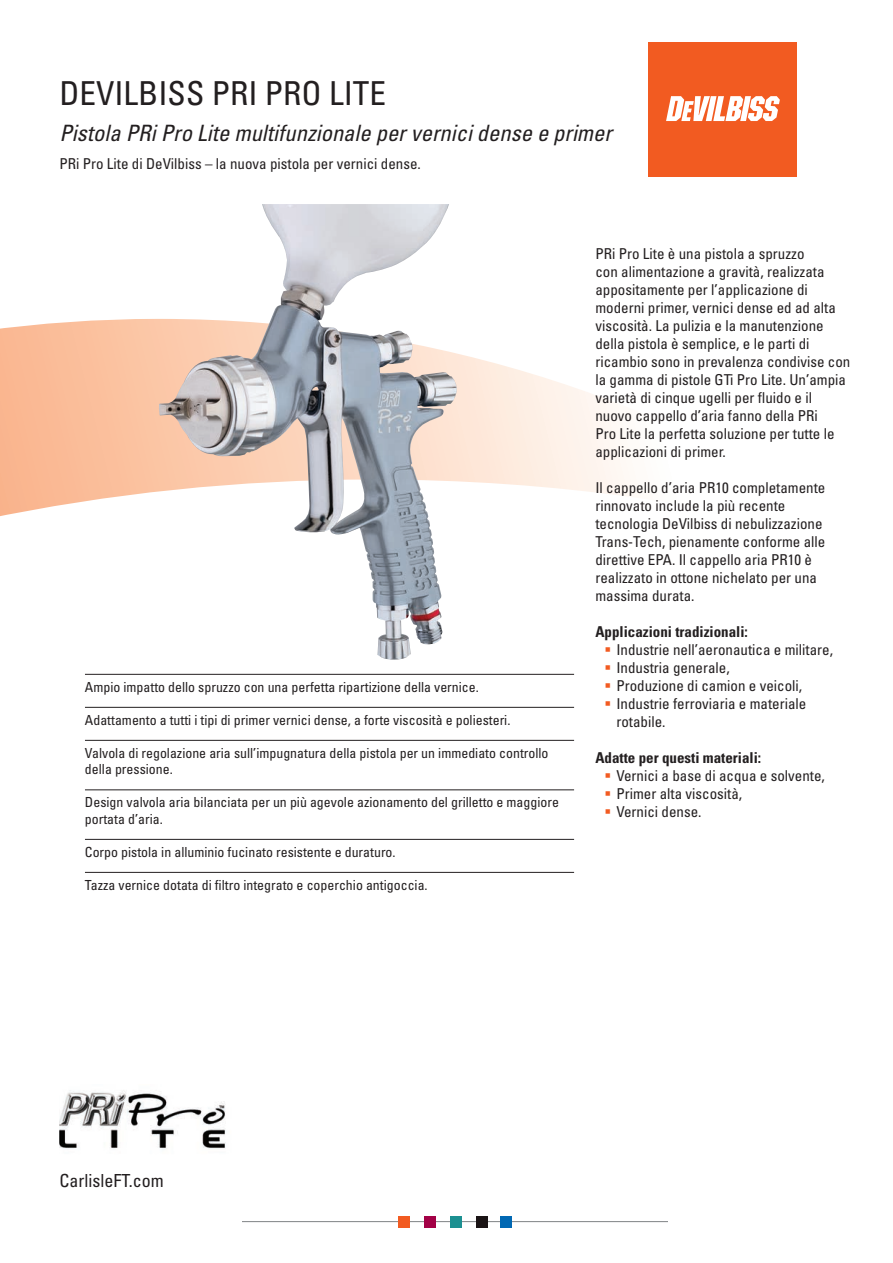
<style>
.page{position:relative;width:893px;height:1263px;background:#fff}
.page>*{position:absolute;margin:0;border:0;box-sizing:border-box;transform-origin:0 0}
.t1{font:condensed 33px "Univers";color:#231f20}
.t2{font:italic condensed 22.5px "Univers";color:#231f20}
.t3{font:condensed 18px "Univers";color:#231f20}
.t4{font:condensed 15px/18px "Univers";color:#231f20}
.t5{font:700 condensed 15px "Univers";color:#231f20}
.front_list{font:condensed 13.8px/16.5px "Univers";color:#231f20}
.s1{color:#f25b21}
</style>
<div class="page">
<div style="left:648px;top:42px;width:149px;height:135px;background:#f25b21"></div>
<svg style="left:666px;top:96px;width:114px;height:25px"></svg>
<svg style="left:0;top:319px;width:629px;height:197px"></svg>
<img style="left:59px;top:1090px;width:167px;height:59px">
<hr style="left:242px;top:1221px;width:425px;height:1px;background:#808385">
<div style="left:399px;top:1215px;width:11px;height:12px;background:#f25b21"></div>
<div style="left:424px;top:1215px;width:12px;height:12px;background:#a30146"></div>
<div style="left:450px;top:1215px;width:11px;height:12px;background:#1c9091"></div>
<div style="left:476px;top:1215px;width:11px;height:12px;background:#1a1415"></div>
<div style="left:500px;top:1215px;width:11px;height:12px;background:#0168b3"></div>
<hr style="left:85px;top:674px;width:489px;height:1px;background:#231f20">
<hr style="left:85px;top:707px;width:489px;height:1px;background:#231f20">
<hr style="left:85px;top:740px;width:489px;height:1px;background:#231f20">
<hr style="left:85px;top:789px;width:489px;height:1px;background:#231f20">
<hr style="left:85px;top:839px;width:489px;height:1px;background:#231f20">
<hr style="left:85px;top:872px;width:489px;height:1px;background:#231f20">
<img style="left:159px;top:204px;width:284px;height:456px">
<p class="t1" style="left:59px;top:72px;width:328px">DEVILBISS PRI PRO LITE</p>
<p class="t2" style="left:59px;top:119px;width:554px">Pistola PRi Pro Lite multifunzionale per vernici dense e primer</p>
<p class="t4" style="left:59px;top:155px;width:363px">PRi Pro Lite di DeVilbiss – la nuova pistola per vernici dense.</p>
<p class="front_list" style="left:85px;top:678px;width:395px">Ampio impatto dello spruzzo con una perfetta ripartizione della vernice.</p>
<p class="front_list" style="left:85px;top:711px;width:427px">Adattamento a tutti i tipi di primer vernici dense, a forte viscosità e poliesteri.</p>
<p class="front_list" style="left:85px;top:744px;width:465px">Valvola di regolazione aria sull’impugnatura della pistola per un immediato controllo della pressione.</p>
<p class="front_list" style="left:85px;top:793px;width:475px">Design valvola aria bilanciata per un più agevole azionamento del grilletto e maggiore portata d’aria.</p>
<p class="front_list" style="left:85px;top:843px;width:312px">Corpo pistola in alluminio fucinato resistente e duraturo.</p>
<p class="front_list" style="left:85px;top:876px;width:344px">Tazza vernice dotata di filtro integrato e coperchio antigoccia.</p>
<p class="t4" style="left:595px;top:244px;width:256px">PRi Pro Lite è una pistola a spruzzo<br>con alimentazione a gravità, realizzata appositamente per l’applicazione di moderni primer, vernici dense ed ad alta viscosità. La pulizia e la manutenzione della pistola è semplice, e le parti di ricambio sono in prevalenza condivise con la gamma di pistole GTi Pro Lite. Un’ampia varietà di cinque ugelli per fluido e il nuovo cappello d’aria fanno della PRi<br>Pro Lite la perfetta soluzione per tutte le applicazioni di primer.</p>
<p class="t4" style="left:595px;top:478px;width:232px">Il cappello d’aria PR10 completamente rinnovato include la più recente tecnologia DeVilbiss di nebulizzazione Trans-Tech, pienamente conforme alle direttive EPA. Il cappello aria PR10 è realizzato in ottone nichelato per una massima durata.</p>
<p class="t5" style="left:595px;top:622px;width:154px">Applicazioni tradizionali:</p>
<p class="t4" style="left:604px;top:640px;width:230px"><span class="s1">▪</span> Industrie nell’aeronautica e militare,</p>
<p class="t4" style="left:604px;top:658px;width:127px"><span class="s1">▪</span> Industria generale,</p>
<p class="t4" style="left:604px;top:676px;width:199px"><span class="s1">▪</span> Produzione di camion e veicoli,</p>
<p class="t4" style="left:616px;top:694px;width:191px;text-indent:-12px"><span class="s1">▪</span> Industrie ferroviaria e materiale rotabile.</p>
<p class="t5" style="left:595px;top:748px;width:167px">Adatte per questi materiali:</p>
<p class="t4" style="left:604px;top:766px;width:222px"><span class="s1">▪</span> Vernici a base di acqua e solvente,</p>
<p class="t4" style="left:604px;top:784px;width:139px"><span class="s1">▪</span> Primer alta viscosità,</p>
<p class="t4" style="left:604px;top:802px;width:99px"><span class="s1">▪</span> Vernici dense.</p>
<p class="t3" style="left:59px;top:1168px;width:106px">CarlisleFT.com</p>
</div>
